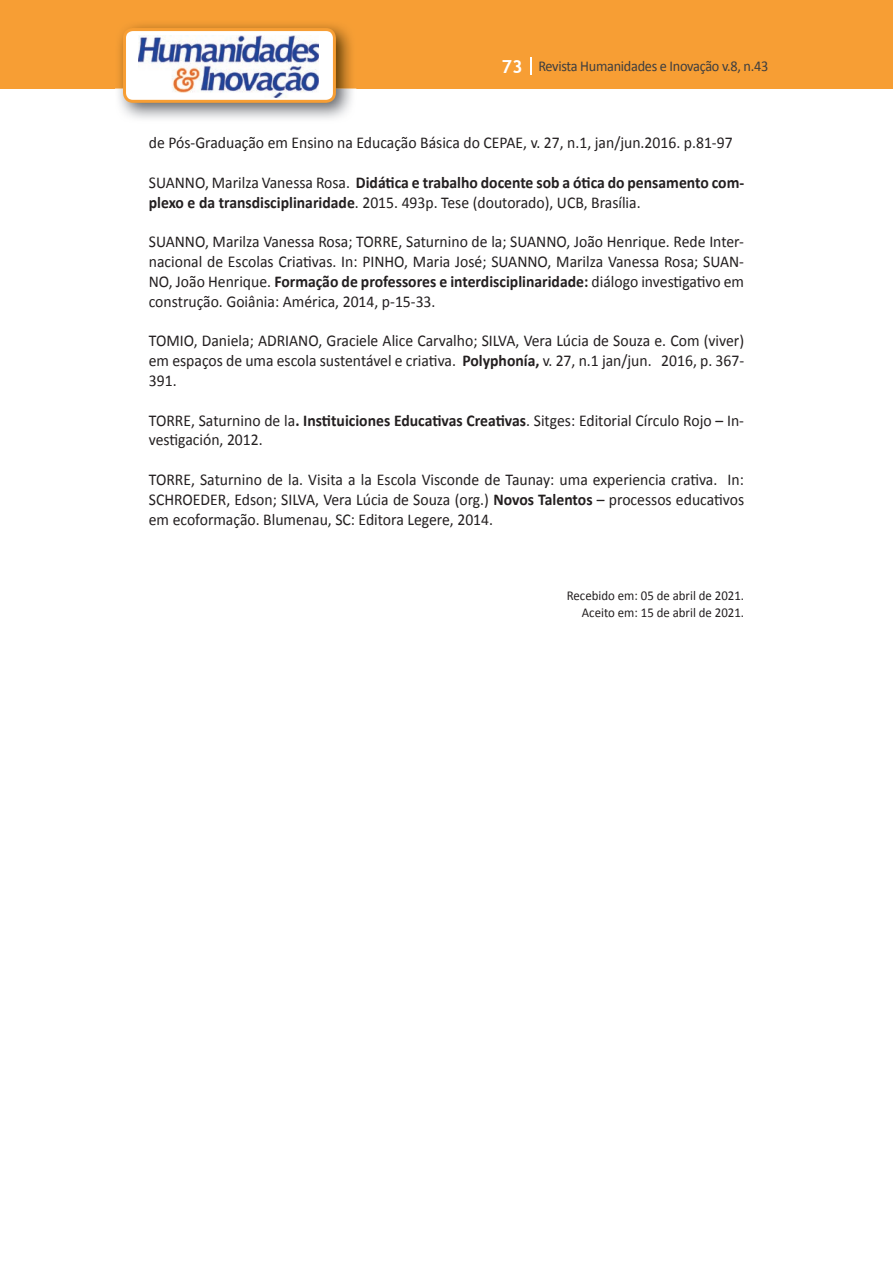
<style>
.page{position:relative;width:893px;height:1263px;background:#fff}
.page>*{position:absolute;margin:0;border:0;box-sizing:border-box;transform-origin:0 0}
.t1{font:16.5px/19.8px "Calibri";color:#231f20;text-align:justify;scale:.95 1}
.t2{font:700 16.5px/19.8px "Calibri";color:#231f20;scale:.95 1}
.t3{font:15px "Calibri";letter-spacing:-.02em;color:#3e3e3f;scale:.95 1}
.t4{font:13.5px/16.2px "Calibri";color:#231f20;text-align:right;scale:.95 1}
.s1{font-family:"Trebuchet MS";font-weight:700;font-size:18px;color:#fff}
.s2{font-weight:400}
.s3{font-weight:700}
</style>
<div class="page">
<div style="left:0;top:0;width:893px;height:88px;background:#f79e34"></div>
<svg style="left:530px;top:57px;width:2px;height:18px"></svg>
<img style="left:115px;top:24px;width:241px;height:95px">
<svg style="left:123px;top:28px;width:213px;height:75px"></svg>
<p class="t3" style="left:501px;top:57px;width:282px"><span class="s1">73</span> Revista Humanidades e Inovação v.8, n.43</p>
<p class="t1" style="left:149px;top:133px;width:616px">de Pós-Graduação em Ensino na Educação Básica do CEPAE, v. 27, n.1, jan/jun.2016. p.81-97</p>
<p class="t2" style="left:149px;top:173px;width:628px"><span class="s2">SUANNO, Marilza Vanessa Rosa.</span> Didática e trabalho docente sob a ótica do pensamento com&shy;plexo e da transdisciplinaridade<span class="s2">. 2015. 493p. Tese (doutorado), UCB, Brasília.</span></p>
<p class="t1" style="left:149px;top:232px;width:628px">SUANNO, Marilza Vanessa Rosa; TORRE, Saturnino de la; SUANNO, João Henrique. Rede Inter&shy;nacional de Escolas Criativas. In: PINHO, Maria José; SUANNO, Marilza Vanessa Rosa; SUAN-NO, João Henrique. <span class="s3">Formação de professores e interdisciplinaridade:</span> diálogo investigativo em construção. Goiânia: América, 2014, p-15-33.</p>
<p class="t1" style="left:149px;top:331px;width:628px">TOMIO, Daniela; ADRIANO, Graciele Alice Carvalho; SILVA, Vera Lúcia de Souza e. Com (viver) em espaços de uma escola sustentável e criativa. <span class="s3">Polyphonía,</span> v. 27, n.1 jan/jun. 2016, p. 367- 391.</p>
<p class="t1" style="left:149px;top:410px;width:628px">TORRE, Saturnino de la<span class="s3">. Instituiciones Educativas Creativas</span>. Sitges: Editorial Círculo Rojo – In&shy;vestigación, 2012.</p>
<p class="t1" style="left:149px;top:470px;width:628px">TORRE, Saturnino de la. Visita a la Escola Visconde de Taunay: uma experiencia crativa. In:<br>SCHROEDER, Edson; SILVA, Vera Lúcia de Souza (org.) <span class="s3">Novos Talentos</span> – processos educativos em ecoformação. Blumenau, SC: Editora Legere, 2014.</p>
<p class="t4" style="left:567px;top:588px;width:188px">Recebido em: 05 de abril de 2021.<br>Aceito em: 15 de abril de 2021.</p>
</div>
